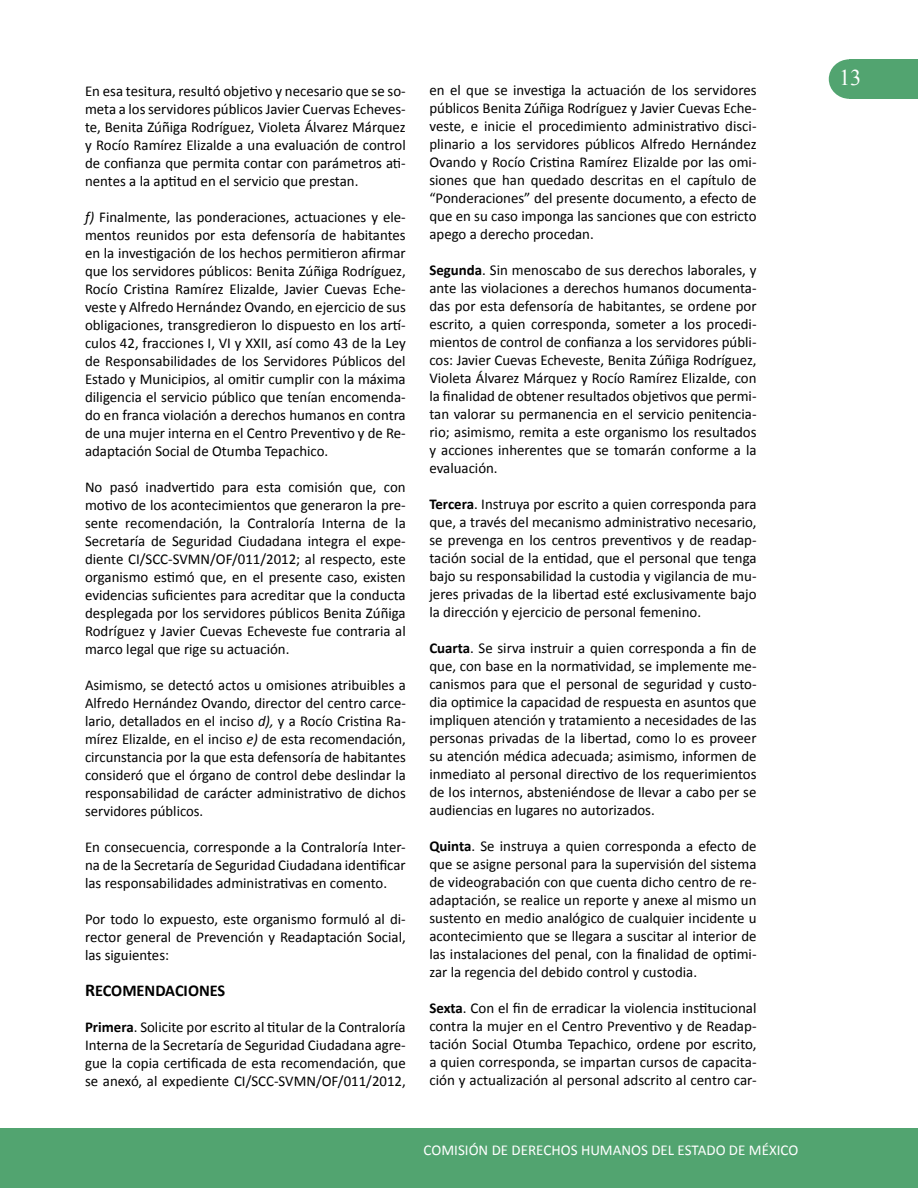
<style>
.page{position:relative;width:918px;height:1188px;background:#fff}
.page>*{position:absolute;margin:0;border:0;box-sizing:border-box;transform-origin:0 0}
.t1{font:22.5px "Times New Roman";color:#fff}
.t2{font:700 16.5px "Calibri";color:#000}
.t3{font:15px/18px "Calibri";color:#000;text-align:justify}
.t4{font:15px "Calibri";color:#fff}
.s1{font-style:italic}
.s2{font-size:18px}
.s3{font-weight:700}
</style>
<div class="page">
<div style="left:849px;top:59px;width:69px;height:40px;background:#52a470"></div>
<div style="left:829px;top:59px;width:41px;height:40px;background:#52a470;border-radius:50%"></div>
<div style="left:0;top:1128px;width:918px;height:60px;background:#52a470"></div>
<p class="t3" style="left:85px;top:82px;width:322px">En esa tesitura, resultó objetivo y necesario que se so&shy;meta a los servidores públicos Javier Cuervas Echeves&shy;te, Benita Zúñiga Rodríguez, Violeta Álvarez Márquez y Rocío Ramírez Elizalde a una evaluación de control de confianza que permita contar con parámetros ati&shy;nentes a la aptitud en el servicio que prestan.</p>
<p class="t3" style="left:85px;top:208px;width:322px"><span class="s1">f)</span> Finalmente, las ponderaciones, actuaciones y ele&shy;mentos reunidos por esta defensoría de habitantes en la investigación de los hechos permitieron afirmar que los servidores públicos: Benita Zúñiga Rodríguez, Rocío Cristina Ramírez Elizalde, Javier Cuevas Eche&shy;veste y Alfredo Hernández Ovando, en ejercicio de sus obligaciones, transgredieron lo dispuesto en los artí&shy;culos 42, fracciones I, VI y XXII, así como 43 de la Ley de Responsabilidades de los Servidores Públicos del Estado y Municipios, al omitir cumplir con la máxima diligencia el servicio público que tenían encomenda&shy;do en franca violación a derechos humanos en contra de una mujer interna en el Centro Preventivo y de Re&shy;adaptación Social de Otumba Tepachico.</p>
<p class="t3" style="left:85px;top:478px;width:322px">No pasó inadvertido para esta comisión que, con motivo de los acontecimientos que generaron la pre&shy;sente recomendación, la Contraloría Interna de la Secretaría de Seguridad Ciudadana integra el expe&shy;diente CI/SCC-SVMN/OF/011/2012; al respecto, este organismo estimó que, en el presente caso, existen evidencias suficientes para acreditar que la conducta desplegada por los servidores públicos Benita Zúñiga Rodríguez y Javier Cuevas Echeveste fue contraria al marco legal que rige su actuación.</p>
<p class="t3" style="left:85px;top:676px;width:322px">Asimismo, se detectó actos u omisiones atribuibles a Alfredo Hernández Ovando, director del centro carce&shy;lario, detallados en el inciso <span class="s1">d),</span> y a Rocío Cristina Ra&shy;mírez Elizalde, en el inciso <span class="s1">e)</span> de esta recomendación, circunstancia por la que esta defensoría de habitantes consideró que el órgano de control debe deslindar la responsabilidad de carácter administrativo de dichos servidores públicos.</p>
<p class="t3" style="left:85px;top:838px;width:322px">En consecuencia, corresponde a la Contraloría Inter&shy;na de la Secretaría de Seguridad Ciudadana identificar las responsabilidades administrativas en comento.</p>
<p class="t3" style="left:85px;top:910px;width:322px">Por todo lo expuesto, este organismo formuló al di&shy;rector general de Prevención y Readaptación Social, las siguientes:</p>
<p class="t2" style="left:85px;top:980px;width:142px"><span class="s2">R</span>ECOMENDACIONES</p>
<p class="t3" style="left:85px;top:1018px;width:322px"><span class="s3">Primera</span>. Solicite por escrito al titular de la Contraloría Interna de la Secretaría de Seguridad Ciudadana agre&shy;gue la copia certificada de esta recomendación, que se anexó, al expediente CI/SCC-SVMN/OF/011/2012,</p>
<p class="t3" style="left:429px;top:81px;width:329px">en el que se investiga la actuación de los servidores públicos Benita Zúñiga Rodríguez y Javier Cuevas Eche&shy;veste, e inicie el procedimiento administrativo disci&shy;plinario a los servidores públicos Alfredo Hernández Ovando y Rocío Cristina Ramírez Elizalde por las omi&shy;siones que han quedado descritas en el capítulo de “Ponderaciones” del presente documento, a efecto de que en su caso imponga las sanciones que con estricto apego a derecho procedan.</p>
<p class="t3" style="left:429px;top:261px;width:329px"><span class="s3">Segunda</span>. Sin menoscabo de sus derechos laborales, y ante las violaciones a derechos humanos documenta&shy;das por esta defensoría de habitantes, se ordene por escrito, a quien corresponda, someter a los procedi&shy;mientos de control de confianza a los servidores públi&shy;cos: Javier Cuevas Echeveste, Benita Zúñiga Rodríguez, Violeta Álvarez Márquez y Rocío Ramírez Elizalde, con la finalidad de obtener resultados objetivos que permi&shy;tan valorar su permanencia en el servicio penitencia&shy;rio; asimismo, remita a este organismo los resultados y acciones inherentes que se tomarán conforme a la evaluación.</p>
<p class="t3" style="left:429px;top:495px;width:329px"><span class="s3">Tercera</span>. Instruya por escrito a quien corresponda para que, a través del mecanismo administrativo necesario, se prevenga en los centros preventivos y de readap&shy;tación social de la entidad, que el personal que tenga bajo su responsabilidad la custodia y vigilancia de mu&shy;jeres privadas de la libertad esté exclusivamente bajo la dirección y ejercicio de personal femenino.</p>
<p class="t3" style="left:429px;top:639px;width:329px"><span class="s3">Cuarta</span>. Se sirva instruir a quien corresponda a fin de que, con base en la normatividad, se implemente me&shy;canismos para que el personal de seguridad y custo&shy;dia optimice la capacidad de respuesta en asuntos que impliquen atención y tratamiento a necesidades de las personas privadas de la libertad, como lo es proveer su atención médica adecuada; asimismo, informen de inmediato al personal directivo de los requerimientos de los internos, absteniéndose de llevar a cabo per se audiencias en lugares no autorizados.</p>
<p class="t3" style="left:429px;top:837px;width:329px"><span class="s3">Quinta</span>. Se instruya a quien corresponda a efecto de que se asigne personal para la supervisión del sistema de videograbación con que cuenta dicho centro de re&shy;adaptación, se realice un reporte y anexe al mismo un sustento en medio analógico de cualquier incidente u acontecimiento que se llegara a suscitar al interior de las instalaciones del penal, con la finalidad de optimi&shy;zar la regencia del debido control y custodia.</p>
<p class="t3" style="left:429px;top:999px;width:329px"><span class="s3">Sexta</span>. Con el fin de erradicar la violencia institucional contra la mujer en el Centro Preventivo y de Readap&shy;tación Social Otumba Tepachico, ordene por escrito, a quien corresponda, se impartan cursos de capacita&shy;ción y actualización al personal adscrito al centro car-</p>
<p class="t4" style="left:424px;top:1140px;width:376px">COMISIÓN DE DERECHOS HUMANOS DEL ESTADO DE MÉXICO</p>
<h1 class="t1" style="left:839px;top:63px;width:24px">13</h1>
</div>
